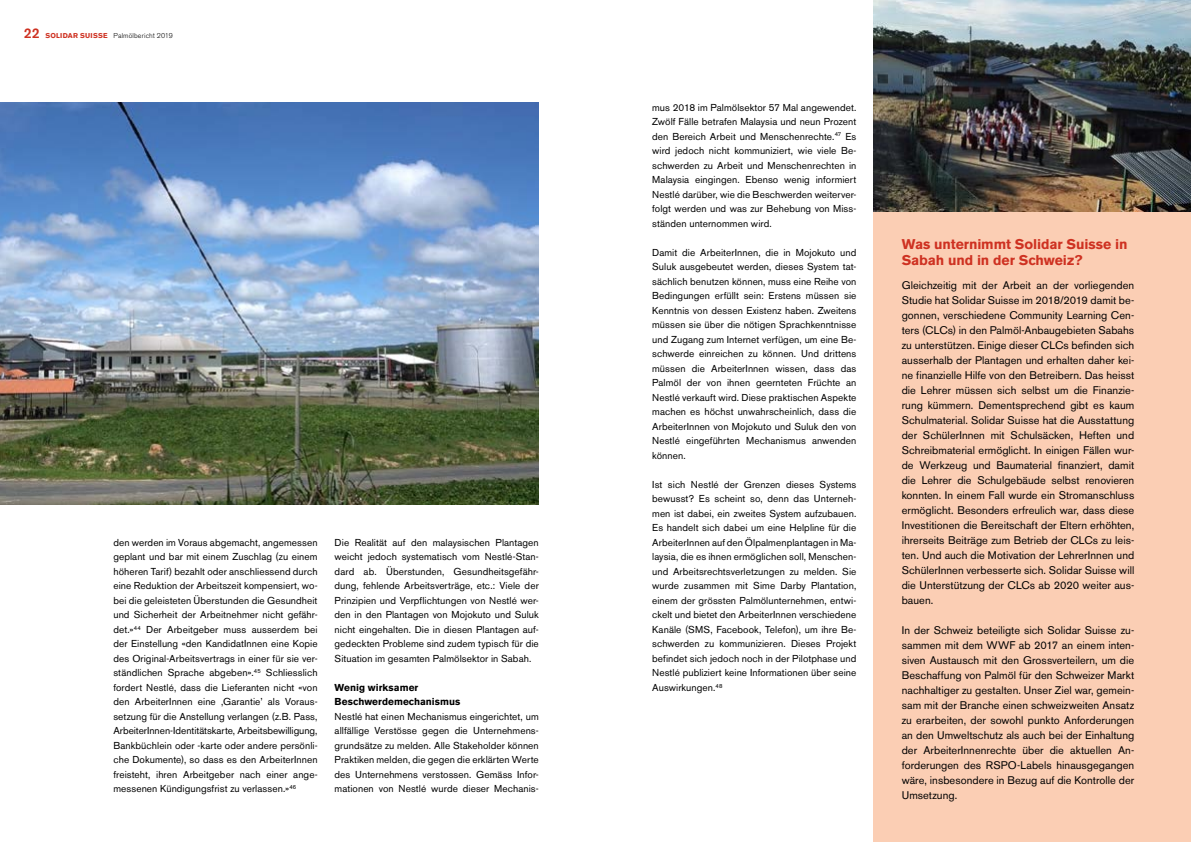
<style>
.page{position:relative;width:1191px;height:842px;background:#fff}
.page>*{position:absolute;margin:0;border:0;box-sizing:border-box;transform-origin:0 0}
.t1{font:700 14px/16.5px "Akzidenz Grotesk BE";letter-spacing:-.01em;color:#ce3121}
.t2{font:11px/15px "Akzidenz Grotesk BE";letter-spacing:.005em;color:#000;text-align:justify}
.t3{font:10px/14.5px "Akzidenz Grotesk BE";letter-spacing:.01em;color:#000;text-align:justify}
.t4{font:700 10px/14.5px "Akzidenz Grotesk BE";letter-spacing:.005em;color:#000}
.t5{font:300 7px "Akzidenz Grotesk BE";letter-spacing:.02em;color:#000}
.s1{font-weight:500;font-size:14px;color:#ce3121}
.s2{font-weight:700;color:#ce3121}
</style>
<div class="page">
<div style="left:873px;top:210px;width:318px;height:632px;background:#fbceb4"></div>
<img style="left:873px;top:0;width:318px;height:211px">
<img style="left:0;top:102px;width:539px;height:403px">
<p class="t5" style="left:24px;top:32px;width:150px"><span class="s1">22</span> <span class="s2">SOLIDAR SUISSE</span> Palmölbericht 2019</p>
<p class="t3" style="left:113px;top:535px;width:206px">den werden im Voraus abgemacht, angemessen geplant und bar mit einem Zuschlag (zu einem höheren Tarif) bezahlt oder anschliessend durch eine Reduktion der Arbeitszeit kompensiert, wo&shy;bei die geleisteten Überstunden die Gesundheit und Sicherheit der Arbeitnehmer nicht gefähr&shy;det.»<sup>44</sup> Der Arbeitgeber muss ausserdem bei der Einstellung «den KandidatInnen eine Kopie des Original-Arbeitsvertrags in einer für sie ver&shy;ständlichen Sprache abgeben».<sup>45</sup> Schliesslich fordert Nestlé, dass die Lieferanten nicht «von den ArbeiterInnen eine ‚Garantie’ als Voraus&shy;setzung für die Anstellung verlangen (z.B. Pass, ArbeiterInnen-Identitätskarte, Arbeitsbewilligung, Bankbüchlein oder -karte oder andere persönli&shy;che Dokumente), so dass es den ArbeiterInnen freisteht, ihren Arbeitgeber nach einer ange&shy;messenen Kündigungsfrist zu verlassen.»<sup>46</sup></p>
<p class="t3" style="left:334px;top:535px;width:206px">Die Realität auf den malaysischen Plantagen weicht jedoch systematisch vom Nestlé-Stan&shy;dard ab. Überstunden, Gesundheitsgefähr&shy;dung, fehlende Arbeitsverträge, etc.: Viele der Prinzipien und Verpflichtungen von Nestlé wer&shy;den in den Plantagen von Mojokuto und Suluk nicht eingehalten. Die in diesen Plantagen auf&shy;gedeckten Probleme sind zudem typisch für die Situation im gesamten Palmölsektor in Sabah.</p>
<p class="t4" style="left:334px;top:680px;width:127px">Wenig wirksamer<br>Beschwerdemechanismus</p>
<p class="t3" style="left:334px;top:709px;width:206px">Nestlé hat einen Mechanismus eingerichtet, um allfällige Verstösse gegen die Unternehmens&shy;grundsätze zu melden. Alle Stakeholder können Praktiken melden, die gegen die erklärten Werte des Unternehmens verstossen. Gemäss Infor&shy;mationen von Nestlé wurde dieser Mechanis-</p>
<p class="t3" style="left:652px;top:100px;width:206px">mus 2018 im Palmölsektor 57 Mal angewendet.<br>Zwölf Fälle betrafen Malaysia und neun Prozent den Bereich Arbeit und Menschenrechte.<sup>47</sup> Es wird jedoch nicht kommuniziert, wie viele Be&shy;schwerden zu Arbeit und Menschenrechten in Malaysia eingingen. Ebenso wenig informiert Nestlé darüber, wie die Beschwerden weiterver&shy;folgt werden und was zur Behebung von Miss&shy;ständen unternommen wird.</p>
<p class="t3" style="left:652px;top:245px;width:206px">Damit die ArbeiterInnen, die in Mojokuto und Suluk ausgebeutet werden, dieses System tat&shy;sächlich benutzen können, muss eine Reihe von Bedingungen erfüllt sein: Erstens müssen sie Kenntnis von dessen Existenz haben. Zweitens müssen sie über die nötigen Sprachkenntnisse und Zugang zum Internet verfügen, um eine Be&shy;schwerde einreichen zu können. Und drittens müssen die ArbeiterInnen wissen, dass das Palmöl der von ihnen geernteten Früchte an Nestlé verkauft wird. Diese praktischen Aspekte machen es höchst unwahrscheinlich, dass die ArbeiterInnen von Mojokuto und Suluk den von Nestlé eingeführten Mechanismus anwenden können.</p>
<p class="t3" style="left:652px;top:477px;width:206px">Ist sich Nestlé der Grenzen dieses Systems bewusst? Es scheint so, denn das Unterneh&shy;men ist dabei, ein zweites System aufzubauen.<br>Es handelt sich dabei um eine Helpline für die ArbeiterInnen auf den Ölpalmenplantagen in Ma&shy;laysia, die es ihnen ermöglichen soll, Menschen&shy;und Arbeitsrechtsverletzungen zu melden. Sie wurde zusammen mit Sime Darby Plantation, einem der grössten Palmölunternehmen, entwi&shy;ckelt und bietet den ArbeiterInnen verschiedene Kanäle (SMS, Facebook, Telefon), um ihre Be&shy;schwerden zu kommunizieren. Dieses Projekt befindet sich jedoch noch in der Pilotphase und Nestlé publiziert keine Informationen über seine Auswirkungen.<sup>48</sup></p>
<h1 class="t1" style="left:901px;top:236px;width:227px">Was unternimmt Solidar Suisse in<br>Sabah und in der Schweiz?</h1>
<p class="t2" style="left:901px;top:277px;width:234px">Gleichzeitig mit der Arbeit an der vorliegenden Studie hat Solidar Suisse im 2018/2019 damit be&shy;gonnen, verschiedene Community Learning Cen&shy;ters (CLCs) in den Palmöl-Anbaugebieten Sabahs zu unterstützen. Einige dieser CLCs befinden sich ausserhalb der Plantagen und erhalten daher kei&shy;ne finanzielle Hilfe von den Betreibern. Das heisst die Lehrer müssen sich selbst um die Finanzie&shy;rung kümmern. Dementsprechend gibt es kaum Schulmaterial. Solidar Suisse hat die Ausstattung der SchülerInnen mit Schulsäcken, Heften und Schreibmaterial ermöglicht. In einigen Fällen wur&shy;de Werkzeug und Baumaterial finanziert, damit die Lehrer die Schulgebäude selbst renovieren konnten. In einem Fall wurde ein Stromanschluss ermöglicht. Besonders erfreulich war, dass diese Investitionen die Bereitschaft der Eltern erhöhten, ihrerseits Beiträge zum Betrieb der CLCs zu leis&shy;ten. Und auch die Motivation der LehrerInnen und SchülerInnen verbesserte sich. Solidar Suisse will die Unterstützung der CLCs ab 2020 weiter aus&shy;bauen.</p>
<p class="t2" style="left:901px;top:622px;width:234px">In der Schweiz beteiligte sich Solidar Suisse zu&shy;sammen mit dem WWF ab 2017 an einem inten&shy;siven Austausch mit den Grossverteilern, um die Beschaffung von Palmöl für den Schweizer Markt nachhaltiger zu gestalten. Unser Ziel war, gemein&shy;sam mit der Branche einen schweizweiten Ansatz zu erarbeiten, der sowohl punkto Anforderungen an den Umweltschutz als auch bei der Einhaltung der ArbeiterInnenrechte über die aktuellen An&shy;forderungen des RSPO-Labels hinausgegangen wäre, insbesondere in Bezug auf die Kontrolle der Umsetzung.</p>
</div>
